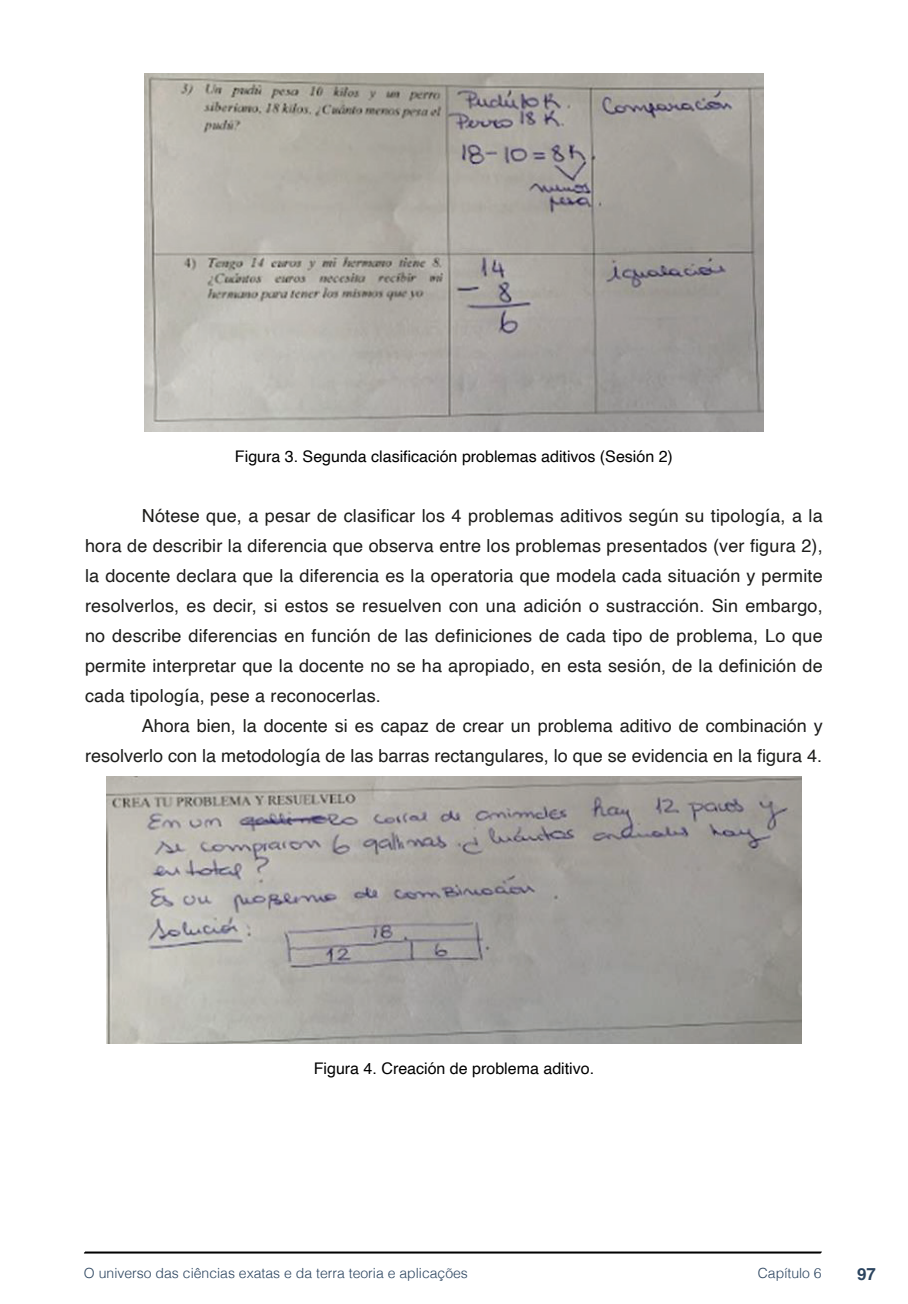
<style>
.page{position:relative;width:908px;height:1304px;background:#fff}
.page>*{position:absolute;margin:0;border:0;box-sizing:border-box;transform-origin:0 0}
.txt{font:18px/30px "Helvetica";color:#1d1d1b;text-align:justify}
.t1{font:700 16.8px "Helvetica";color:#2b445f}
.imagens_graf_tab{font:16px "Helvetica";color:#000}
.t2{font:300 14px "Helvetica";color:#2b445f}
</style>
<div class="page">
<svg style="left:84px;top:1251px;width:737px;height:3px;background:#515151"></svg>
<img style="left:144px;top:74px;width:619px;height:358px">
<img style="left:106px;top:777px;width:695px;height:266px">
<p class="imagens_graf_tab" style="left:235px;top:444px;width:439px">Figura 3. Segunda clasificación problemas aditivos (Sesión 2)</p>
<p class="txt" style="left:85px;top:501px;width:738px;text-indent:57px">Nótese que, a pesar de clasificar los 4 problemas aditivos según su tipología, a la hora de describir la diferencia que observa entre los problemas presentados (ver figura 2), la docente declara que la diferencia es la operatoria que modela cada situación y permite resolverlos, es decir, si estos se resuelven con una adición o sustracción. Sin embargo, no describe diferencias en función de las definiciones de cada tipo de problema, Lo que permite interpretar que la docente no se ha apropiado, en esta sesión, de la definición de cada tipología, pese a reconocerlas.</p>
<p class="txt" style="left:85px;top:711px;width:738px;text-align:right">Ahora bien, la docente si es capaz de crear un problema aditivo de combinación y resolverlo con la metodología de las barras rectangulares, lo que se evidencia en la figura 4.</p>
<p class="imagens_graf_tab" style="left:313px;top:1056px;width:282px">Figura 4. Creación de problema aditivo.</p>
<p class="t2" style="left:84px;top:1261px;width:385px">O universo das ciências exatas e da terra teoria e aplicações</p>
<p class="t2" style="left:757px;top:1261px;width:65px">Capítulo 6</p>
<p class="t1" style="left:856px;top:1264px;width:20px">97</p>
</div>
